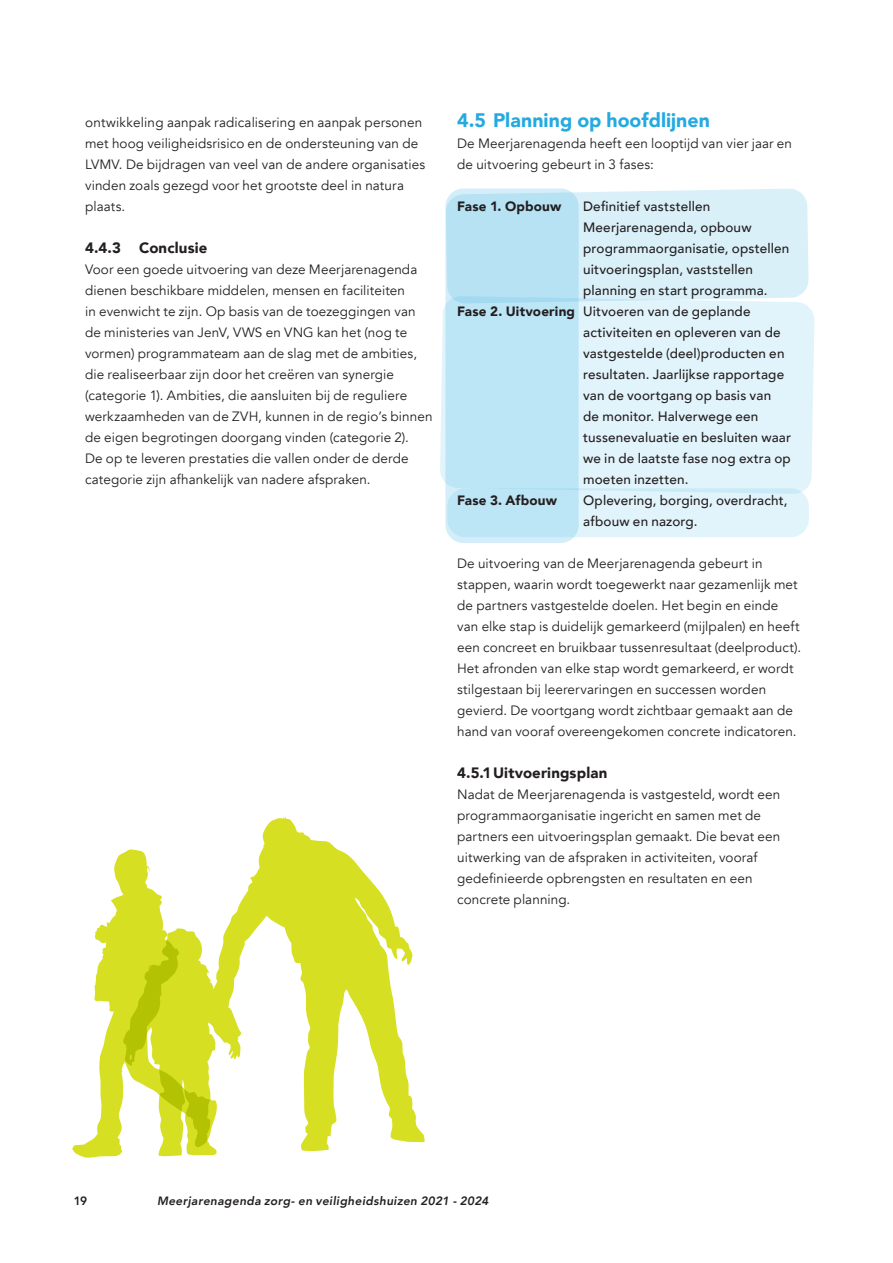
<style>
.page{position:relative;width:893px;height:1263px;background:#fff}
.page>*{position:absolute;margin:0;border:0;box-sizing:border-box;transform-origin:0 0}
.t1{font:900 19.5px "Avenir";color:#24aae1}
.t2{font:900 15px "Avenir";letter-spacing:.01em;color:#231f20}
.t3{font:13.5px/21px "Avenir";letter-spacing:.01em;color:#231f20}
.t4{font:500 13.5px/21px "Avenir";letter-spacing:.01em;color:#231f20}
.t5{font:900 13.5px "Avenir";letter-spacing:.01em;color:#231f20}
.t6{font:italic 800 12px "Avenir";letter-spacing:.025em;color:#231f20}
.t7{font:800 12px "Avenir";color:#231f20}
.s1{font-weight:900}
</style>
<div class="page">
<div style="left:453px;top:188px;width:356px;height:108px;background:#daf0f9"></div>
<div style="left:440px;top:296px;width:374px;height:196px;background:#e2f4fb"></div>
<svg style="left:447px;top:488px;width:362px;height:49px;background:#e0f3fa"></svg>
<div style="left:445px;top:189px;width:134px;height:354px;background:#bce5f5;border-radius:18px"></div>
<svg style="left:217px;top:816px;width:208px;height:336px"></svg>
<svg style="left:72px;top:849px;width:145px;height:309px"></svg>
<p class="t3" style="left:85px;top:112px;width:342px">ontwikkeling aanpak radicalisering en aanpak personen met hoog veiligheidsrisico en de ondersteuning van de LVMV. De bijdragen van veel van de andere organisaties vinden zoals gezegd voor het grootste deel in natura plaats.</p>
<p class="t2" style="left:85px;top:235px;width:124px">4.4.3 Conclusie</p>
<p class="t3" style="left:85px;top:259px;width:349px">Voor een goede uitvoering van deze Meerjarenagenda dienen beschikbare middelen, mensen en faciliteiten<br>in evenwicht te zijn. Op basis van de toezeggingen van de ministeries van JenV, VWS en VNG kan het (nog te vormen) programmateam aan de slag met de ambities, die realiseerbaar zijn door het creëren van synergie (categorie 1). Ambities, die aansluiten bij de reguliere werkzaamheden van de ZVH, kunnen in de regio’s binnen de eigen begrotingen doorgang vinden (categorie 2).<br>De op te leveren prestaties die vallen onder de derde categorie zijn afhankelijk van nadere afspraken.</p>
<p class="t1" style="left:457px;top:104px;width:254px">4.5 Planning op hoofdlijnen</p>
<p class="t3" style="left:457px;top:133px;width:336px">De Meerjarenagenda heeft een looptijd van vier jaar en de uitvoering gebeurt in 3 fases:</p>
<p class="t5" style="left:457px;top:195px;width:106px">Fase 1. Opbouw</p>
<p class="t4" style="left:583px;top:195px;width:208px">Definitief vaststellen<br>Meerjarenagenda, opbouw programmaorganisatie, opstellen uitvoeringsplan, vaststellen planning en start programma.</p>
<p class="t4" style="left:583px;top:300px;width:209px;text-indent:-126px"><span class="s1">Fase 2. Uitvoering</span> Uitvoeren van de geplande activiteiten en opleveren van de vastgestelde (deel)producten en resultaten. Jaarlijkse rapportage van de voortgang op basis van<br>de monitor. Halverwege een tussenevaluatie en besluiten waar we in de laatste fase nog extra op moeten inzetten.</p>
<p class="t5" style="left:457px;top:489px;width:101px">Fase 3. Afbouw</p>
<p class="t4" style="left:583px;top:489px;width:206px">Oplevering, borging, overdracht, afbouw en nazorg.</p>
<p class="t3" style="left:457px;top:553px;width:346px">De uitvoering van de Meerjarenagenda gebeurt in stappen, waarin wordt toegewerkt naar gezamenlijk met de partners vastgestelde doelen. Het begin en einde van elke stap is duidelijk gemarkeerd (mijlpalen) en heeft een concreet en bruikbaar tussenresultaat (deelproduct).<br>Het afronden van elke stap wordt gemarkeerd, er wordt stilgestaan bij leerervaringen en successen worden gevierd. De voortgang wordt zichtbaar gemaakt aan de hand van vooraf overeengekomen concrete indicatoren.</p>
<p class="t2" style="left:457px;top:760px;width:152px">4.5.1 Uitvoeringsplan</p>
<p class="t3" style="left:457px;top:784px;width:325px">Nadat de Meerjarenagenda is vastgesteld, wordt een programmaorganisatie ingericht en samen met de partners een uitvoeringsplan gemaakt. Die bevat een uitwerking van de afspraken in activiteiten, vooraf gedefinieerde opbrengsten en resultaten en een concrete planning.</p>
<p class="t7" style="left:74px;top:1191px;width:15px">19</p>
<p class="t6" style="left:157px;top:1193px;width:333px">Meerjarenagenda zorg- en veiligheidshuizen 2021 - 2024</p>
</div>
